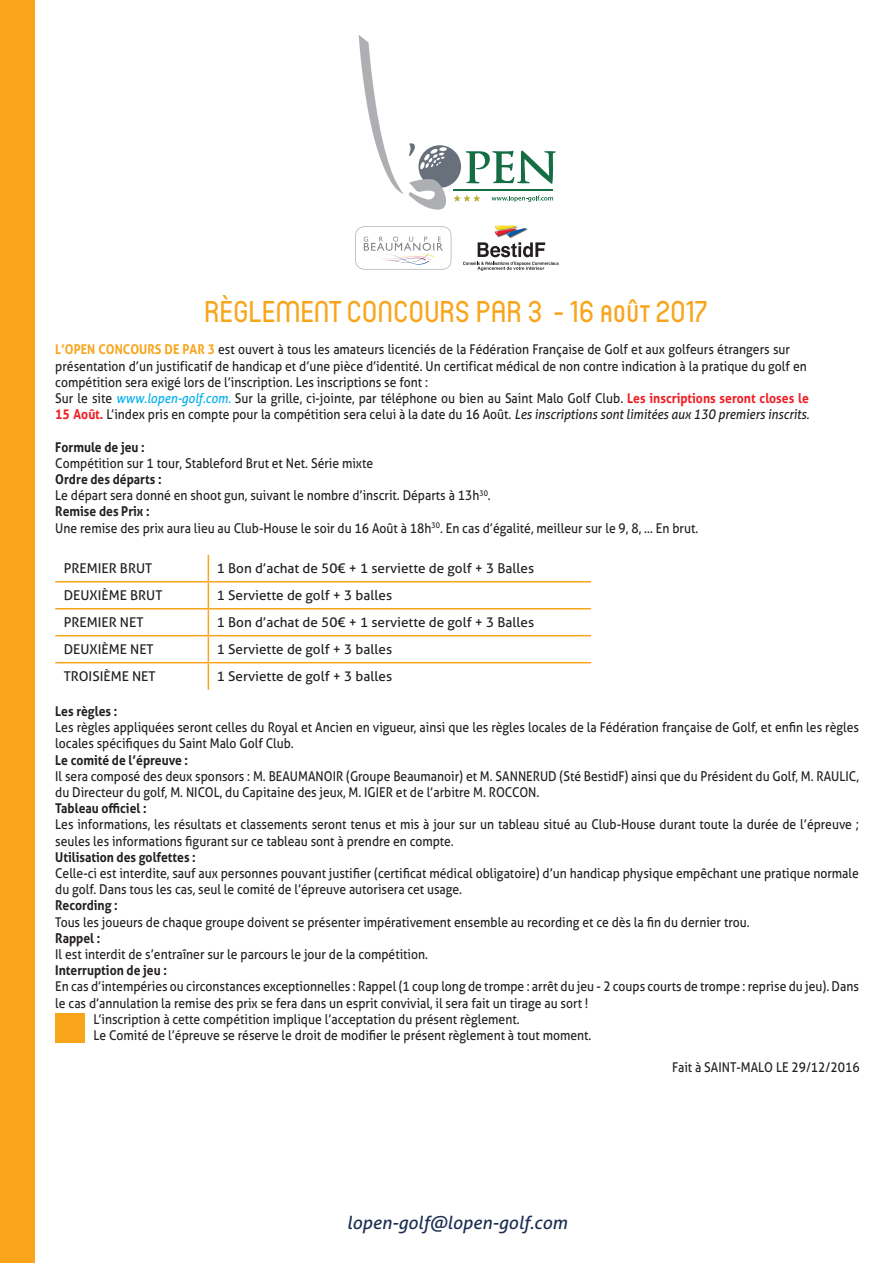
<style>
.page{position:relative;width:893px;height:1263px;background:#fff}
.page>*{position:absolute;margin:0;border:0;box-sizing:border-box;transform-origin:0 0}
.t1{font:500 30px "Circula";letter-spacing:.04em;color:#f9a51b}
.t2{font:italic 18px "Aller";color:#1c2e52}
.t3{font:13.5px/16.2px "Aller";color:#231f20;scale:.9 1}
.t4{font:13.5px "Aller";color:#231f20}
.t5{font:700 13.5px "Aller";color:#231f20;scale:.9 1}
.s1{font-weight:700;color:#f9a51b}
.s2{font-style:italic;color:#00aeef}
.s3{font-weight:700;color:#ee1d23}
.s4{font-style:italic}
.s5{font-weight:700}
</style>
<div class="page">
<svg style="left:355px;top:227px;width:96px;height:42px"></svg>
<img style="left:495px;top:225px;width:20px;height:1px">
<svg style="left:463px;top:226px;width:96px;height:45px"></svg>
<div style="left:418px;top:145px;width:43px;height:43px;background:#68717b;border-radius:50%"></div>
<svg style="left:466px;top:151px;width:90px;height:33px"></svg>
<svg style="left:358px;top:35px;width:89px;height:175px"></svg>
<hr style="left:453px;top:189px;width:100px;height:2px;background:#156d43">
<svg style="left:453px;top:195px;width:27px;height:7px"></svg>
<svg style="left:492px;top:196px;width:61px;height:6px"></svg>
<div style="left:0;top:0;width:34px;height:1263px;background:#f9a51b"></div>
<hr style="left:55px;top:581px;width:153px;height:1px;background:#f9a51b">
<hr style="left:208px;top:581px;width:383px;height:1px;background:#f9a51b">
<hr style="left:55px;top:608px;width:153px;height:1px;background:#f9a51b">
<hr style="left:208px;top:608px;width:383px;height:1px;background:#f9a51b">
<hr style="left:55px;top:635px;width:153px;height:1px;background:#f9a51b">
<hr style="left:208px;top:635px;width:383px;height:1px;background:#f9a51b">
<hr style="left:55px;top:662px;width:153px;height:1px;background:#f9a51b">
<hr style="left:208px;top:662px;width:383px;height:1px;background:#f9a51b">
<svg style="left:208px;top:555px;width:1px;height:135px"></svg>
<div style="left:55px;top:1013px;width:30px;height:30px;background:#f9a51b"></div>
<h1 class="t1" style="left:205px;top:293px;width:504px">RÈGLEMENT CONCOURS PAR 3 - 16 août 2017</h1>
<p class="t3" style="left:55px;top:341px;width:839px"><span class="s1">L’OPEN CONCOURS DE PAR 3</span> est ouvert à tous les amateurs licenciés de la Fédération Française de Golf et aux golfeurs étrangers sur présentation d’un justificatif de handicap et d’une pièce d’identité. Un certificat médical de non contre indication à la pratique du golf en compétition sera exigé lors de l’inscription. Les inscriptions se font :<br>Sur le site <span class="s2">www.lopen-golf.com.</span> Sur la grille, ci-jointe, par téléphone ou bien au Saint Malo Golf Club. <span class="s3">Les inscriptions seront closes le 15 Août.</span> L’index pris en compte pour la compétition sera celui à la date du 16 Août. <span class="s4">Les inscriptions sont limitées aux 130 premiers inscrits.</span></p>
<p class="t5" style="left:55px;top:438px;width:101px">Formule de jeu :</p>
<p class="t3" style="left:55px;top:455px;width:355px">Compétition sur 1 tour, Stableford Brut et Net. Série mixte</p>
<p class="t3" style="left:55px;top:471px;width:716px"><span class="s5">Ordre des départs :<br></span>Le départ sera donné en shoot gun, suivant le nombre d’inscrit. Départs à 13h<sup>30</sup>.<br><span class="s5">Remise des Prix :<br></span>Une remise des prix aura lieu au Club-House le soir du 16 Août à 18h<sup>30</sup>. En cas d’égalité, meilleur sur le 9, 8, … En brut.</p>
<p class="t4" style="left:64px;top:560px;width:90px">PREMIER BRUT</p>
<p class="t4" style="left:217px;top:560px;width:319px">1 Bon d’achat de 50€ + 1 serviette de golf + 3 Balles</p>
<p class="t4" style="left:64px;top:587px;width:100px">DEUXIÈME BRUT</p>
<p class="t4" style="left:217px;top:587px;width:177px">1 Serviette de golf + 3 balles</p>
<p class="t4" style="left:64px;top:614px;width:81px">PREMIER NET</p>
<p class="t4" style="left:217px;top:614px;width:319px">1 Bon d’achat de 50€ + 1 serviette de golf + 3 Balles</p>
<p class="t4" style="left:64px;top:641px;width:91px">DEUXIÈME NET</p>
<p class="t4" style="left:217px;top:641px;width:177px">1 Serviette de golf + 3 balles</p>
<p class="t4" style="left:64px;top:668px;width:93px">TROISIÈME NET</p>
<p class="t4" style="left:217px;top:668px;width:177px">1 Serviette de golf + 3 balles</p>
<p class="t5" style="left:55px;top:703px;width:70px">Les règles :</p>
<p class="t3" style="left:55px;top:719px;width:894px">Les règles appliquées seront celles du Royal et Ancien en vigueur, ainsi que les règles locales de la Fédération française de Golf, et enfin les règles locales spécifiques du Saint Malo Golf Club.</p>
<p class="t5" style="left:55px;top:751px;width:149px">Le comité de l’épreuve :</p>
<p class="t3" style="left:55px;top:768px;width:894px">Il sera composé des deux sponsors : M. BEAUMANOIR (Groupe Beaumanoir) et M. SANNERUD (Sté BestidF) ainsi que du Président du Golf, M. RAULIC, du Directeur du golf, M. NICOL, du Capitaine des jeux, M. IGIER et de l’arbitre M. ROCCON.</p>
<p class="t5" style="left:55px;top:800px;width:103px">Tableau officiel :</p>
<p class="t3" style="left:55px;top:816px;width:894px">Les informations, les résultats et classements seront tenus et mis à jour sur un tableau situé au Club-House durant toute la durée de l’épreuve ; seules les informations figurant sur ce tableau sont à prendre en compte.</p>
<p class="t5" style="left:55px;top:849px;width:158px">Utilisation des golfettes :</p>
<p class="t3" style="left:55px;top:865px;width:894px">Celle-ci est interdite, sauf aux personnes pouvant justifier (certificat médical obligatoire) d’un handicap physique empêchant une pratique normale du golf. Dans tous les cas, seul le comité de l’épreuve autorisera cet usage.</p>
<p class="t5" style="left:55px;top:897px;width:71px">Recording :</p>
<p class="t3" style="left:55px;top:914px;width:773px">Tous les joueurs de chaque groupe doivent se présenter impérativement ensemble au recording et ce dès la fin du dernier trou.</p>
<p class="t5" style="left:55px;top:930px;width:52px">Rappel :</p>
<p class="t3" style="left:55px;top:946px;width:416px">Il est interdit de s’entraîner sur le parcours le jour de la compétition.</p>
<p class="t5" style="left:55px;top:962px;width:125px">Interruption de jeu :</p>
<p class="t3" style="left:55px;top:978px;width:894px">En cas d’intempéries ou circonstances exceptionnelles : Rappel (1 coup long de trompe : arrêt du jeu - 2 coups courts de trompe : reprise du jeu). Dans</p>
<p class="t3" style="left:55px;top:995px;width:594px">le cas d’annulation la remise des prix se fera dans un esprit convivial, il sera fait un tirage au sort !</p>
<p class="t3" style="left:94px;top:1011px;width:475px">L’inscription à cette compétition implique l’acceptation du présent règlement.</p>
<p class="t3" style="left:94px;top:1027px;width:555px">Le Comité de l’épreuve se réserve le droit de modifier le présent règlement à tout moment.</p>
<p class="t3" style="left:672px;top:1059px;width:210px">Fait à SAINT-MALO LE 29/12/2016</p>
<h2 class="t2" style="left:347px;top:1211px;width:222px">lopen-golf@lopen-golf.com</h2>
</div>
